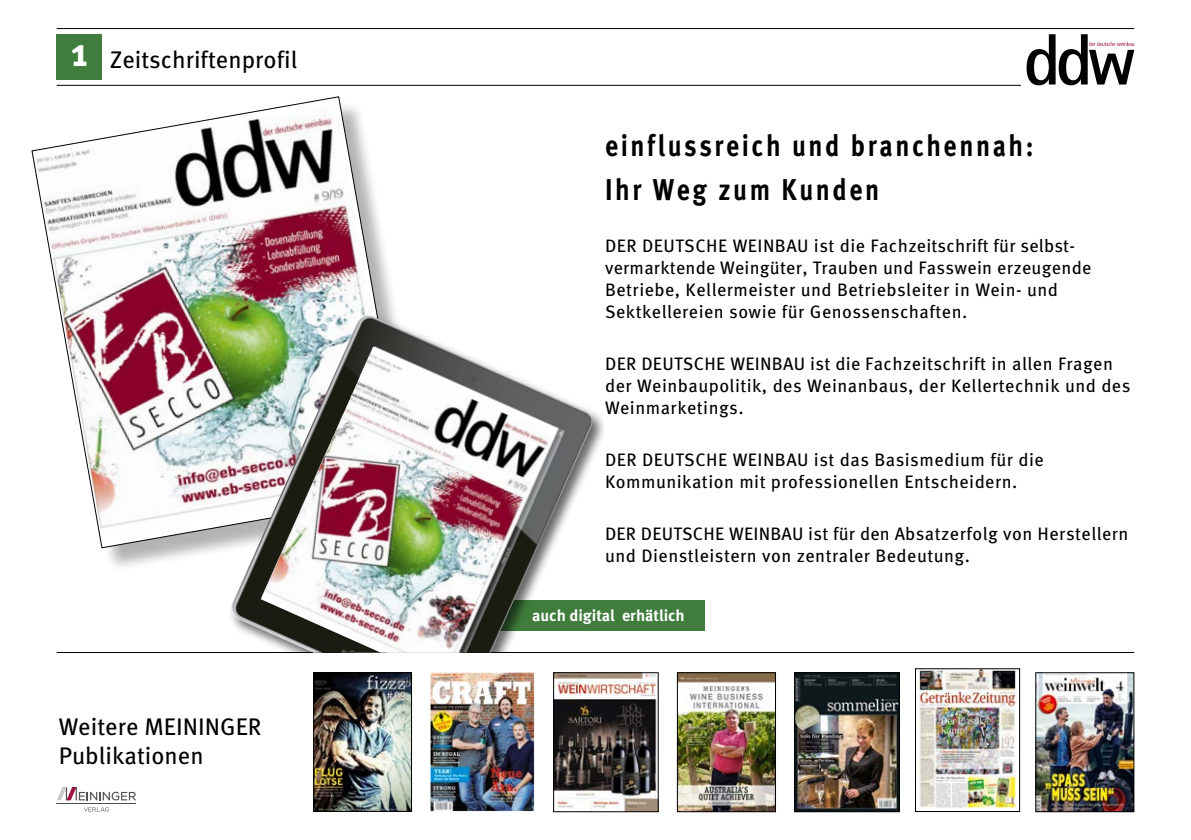
<style>
.page{position:relative;width:1191px;height:840px;background:#fff}
.page>*{position:absolute;margin:0;border:0;box-sizing:border-box;transform-origin:0 0}
.t1{font:700 30px/44px "Meta OT";letter-spacing:.1em;color:#000;scale:.85 1}
.t2{font:24px/28.8px "Meta OT";color:#000}
.t3{font:18px/22px "Meta OT";letter-spacing:.025em;color:#000}
.t4{font:700 16px "Meta OT";color:#fff}
.s1{font-weight:700;font-size:40px;color:#fff}
</style>
<div class="page">
<div style="left:461px;top:599px;width:243px;height:31px;background:#407d3d"></div>
<hr style="left:57px;top:651px;width:1077px;height:1px;background:#000">
<svg style="left:57px;top:787px;width:79px;height:13px"></svg>
<hr style="left:57px;top:803px;width:79px;height:1px;background:#515050">
<svg style="left:84px;top:807px;width:25px;height:4px"></svg>
<div style="left:35px;top:100px;width:398px;height:472px;background:#000;opacity:.3"></div>
<svg style="left:31px;top:96px;width:378px;height:452px"></svg>
<div style="left:228px;top:312px;width:375px;height:340px;background:#000;opacity:.6"></div>
<img style="left:228px;top:315px;width:367px;height:337px">
<img style="left:917px;top:670px;width:100px;height:137px">
<img style="left:432px;top:674px;width:100px;height:135px">
<div style="left:430px;top:672px;width:104px;height:139px;border:1px solid #fff"></div>
<img style="left:1037px;top:674px;width:95px;height:135px">
<div style="left:1035px;top:672px;width:99px;height:139px;border:1px solid #000"></div>
<img style="left:796px;top:674px;width:101px;height:135px">
<div style="left:794px;top:672px;width:105px;height:139px;border:1px solid #000"></div>
<img style="left:555px;top:674px;width:101px;height:135px">
<div style="left:553px;top:672px;width:105px;height:139px;border:1px solid #000"></div>
<img style="left:679px;top:674px;width:94px;height:135px">
<div style="left:677px;top:672px;width:98px;height:139px;border:1px solid #000"></div>
<img style="left:315px;top:674px;width:95px;height:135px">
<div style="left:313px;top:672px;width:99px;height:139px;border:1px solid #000"></div>
<hr style="left:57px;top:28px;width:1077px;height:1px;background:#000">
<hr style="left:57px;top:85px;width:963px;height:1px;background:#000">
<div style="left:57px;top:34px;width:45px;height:46px;background:#407d3d"></div>
<svg style="left:1026px;top:34px;width:108px;height:51px"></svg>
<h2 class="t2" style="left:71px;top:46px;width:228px"><span class="s1">1</span> Zeitschriftenprofil</h2>
<h2 class="t2" style="left:59px;top:712px;width:204px">Weitere MEININGER<br>Publikationen</h2>
<h1 class="t1" style="left:605px;top:124px;width:505px">einflussreich und branchennah:<br>Ihr Weg zum Kunden</h1>
<p class="t3" style="left:605px;top:235px;width:488px">DER DEUTSCHE WEINBAU ist die Fachzeitschrift für selbst&shy;vermarktende Weingüter, Trauben und Fasswein erzeugende Betriebe, Kellermeister und Betriebsleiter in Wein- und Sektkellereien sowie für Genossenschaften.</p>
<p class="t3" style="left:605px;top:353px;width:527px">DER DEUTSCHE WEINBAU ist die Fachzeitschrift in allen Fragen der Weinbaupolitik, des Weinanbaus, der Kellertechnik und des<br>Weinmarketings.</p>
<p class="t3" style="left:605px;top:449px;width:440px">DER DEUTSCHE WEINBAU ist das Basismedium für die<br>Kommunikation mit professionellen Entscheidern.</p>
<p class="t3" style="left:605px;top:523px;width:525px">DER DEUTSCHE WEINBAU ist für den Absatzerfolg von Herstellern und Dienstleistern von zentraler Bedeutung.</p>
<p class="t4" style="left:532px;top:605px;width:154px">auch digital erhätlich</p>
</div>
